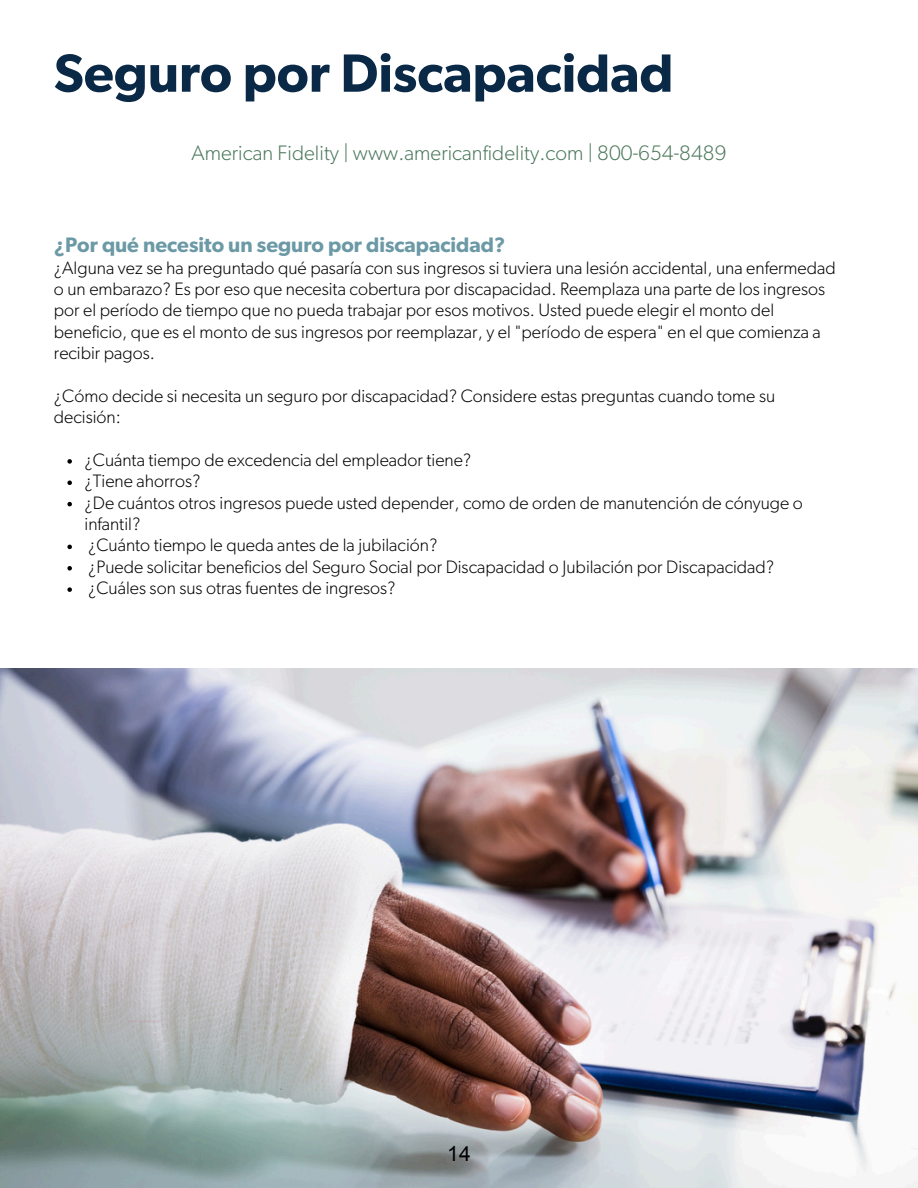
<style>
.page{position:relative;width:918px;height:1188px;background:#fff}
.page>*{position:absolute;margin:0;border:0;box-sizing:border-box;transform-origin:0 0}
.t1{font:600 54px "Gibson";color:#092947}
.t2{font:300 21px "Gibson";letter-spacing:.005em;color:#4c785b}
.t3{font:600 21px "Gibson";color:#6b99a5}
.t4{font:21px "Arial";color:#000}
.t5{font:300 18px/21.3px "Gibson";color:#000}
</style>
<div class="page">
<img style="left:0;top:668px;width:918px;height:520px">
<svg style="left:67px;top:459px;width:5px;height:5px"></svg>
<svg style="left:67px;top:481px;width:5px;height:4px"></svg>
<svg style="left:67px;top:502px;width:5px;height:4px"></svg>
<svg style="left:67px;top:545px;width:5px;height:4px"></svg>
<svg style="left:67px;top:566px;width:5px;height:5px"></svg>
<svg style="left:67px;top:587px;width:5px;height:5px"></svg>
<p class="t1" style="left:54px;top:49px;width:621px">Seguro por Discapacidad</p>
<p class="t2" style="left:192px;top:143px;width:536px">American Fidelity | www.americanfidelity.com | 800-654-8489</p>
<h1 class="t3" style="left:54px;top:235px;width:453px">¿Por qué necesito un seguro por discapacidad?</h1>
<h2 class="t5" style="left:54px;top:257px;width:783px">¿Alguna vez se ha preguntado qué pasaría con sus ingresos si tuviera una lesión accidental, una enfermedad o un embarazo? Es por eso que necesita cobertura por discapacidad. Reemplaza una parte de los ingresos por el período de tiempo que no pueda trabajar por esos motivos. Usted puede elegir el monto del beneficio, que es el monto de sus ingresos por reemplazar, y el "período de espera" en el que comienza a recibir pagos.</h2>
<p class="t5" style="left:54px;top:386px;width:723px">¿Cómo decide si necesita un seguro por discapacidad? Considere estas preguntas cuando tome su decisión:</p>
<p class="t5" style="left:85px;top:450px;width:388px">¿Cuánta tiempo de excedencia del empleador tiene?</p>
<p class="t5" style="left:85px;top:471px;width:117px">¿Tiene ahorros?</p>
<p class="t5" style="left:85px;top:493px;width:720px">¿De cuántos otros ingresos puede usted depender, como de orden de manutención de cónyuge o infantil?</p>
<p class="t5" style="left:88px;top:535px;width:351px">¿Cuánto tiempo le queda antes de la jubilación?</p>
<p class="t5" style="left:88px;top:557px;width:688px">¿Puede solicitar beneficios del Seguro Social por Discapacidad o Jubilación por Discapacidad?</p>
<p class="t5" style="left:88px;top:578px;width:309px">¿Cuáles son sus otras fuentes de ingresos?</p>
<p class="t4" style="left:447px;top:1142px;width:25px">14</p>
</div>
